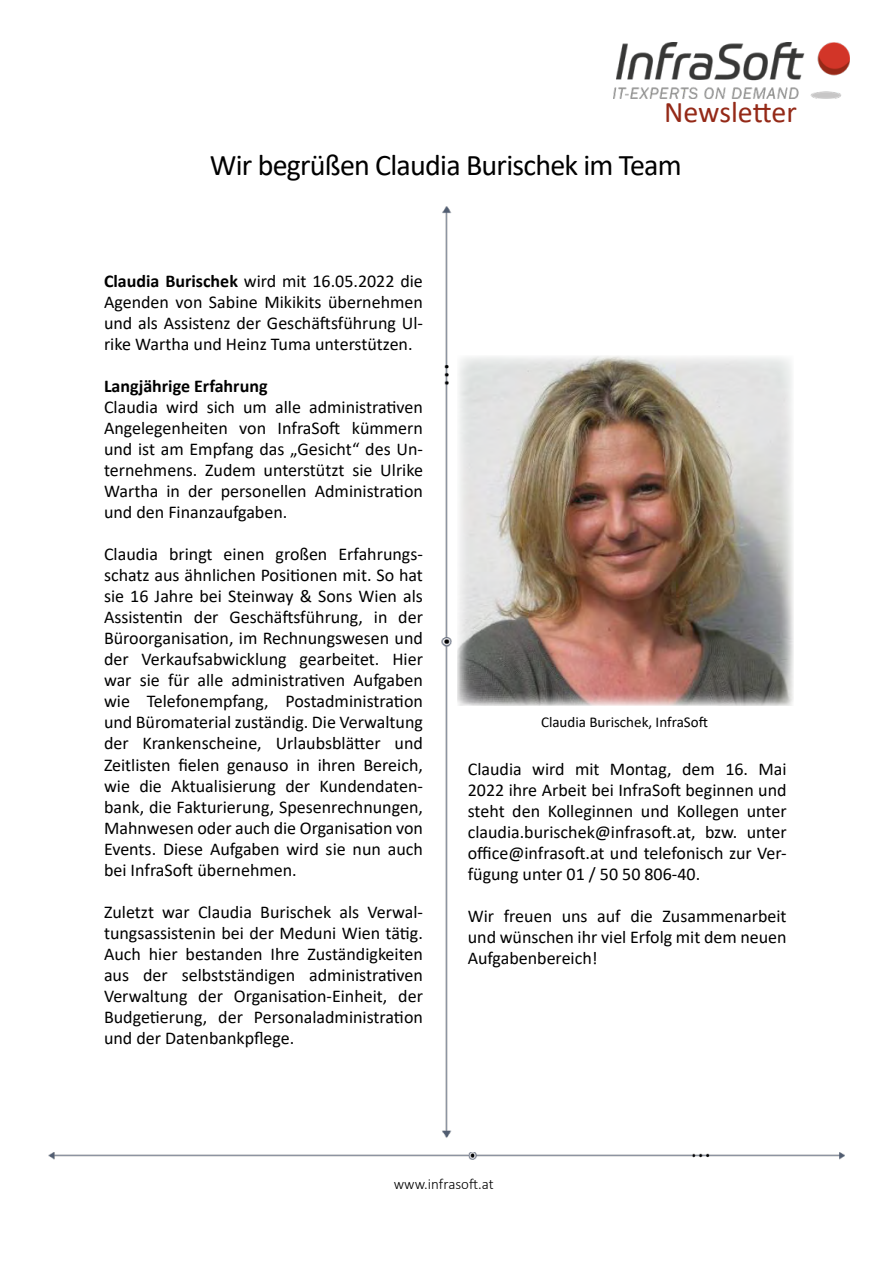
<style>
.page{position:relative;width:893px;height:1263px;background:#fff}
.page>*{position:absolute;margin:0;border:0;box-sizing:border-box;transform-origin:0 0}
.t1{font:30px "Calibri";letter-spacing:-.025em;color:#000}
.t2{font:30px "Calibri";color:#942917}
.t3{font:18px/21px "Calibri";color:#000;text-align:justify}
.t4{font:700 18px "Calibri";color:#000}
.t5{font:15px "Calibri";color:#000}
.t6{font:300 15px "Calibri";color:#000}
.s1{font-weight:700}
</style>
<div class="page">
<img style="left:49px;top:1152px;width:795px;height:8px">
<img style="left:441px;top:206px;width:10px;height:932px">
<img style="left:457px;top:356px;width:337px;height:350px">
<img style="left:614px;top:43px;width:235px;height:55px">
<h1 class="t2" style="left:664px;top:91px;width:134px">Newsletter</h1>
<h1 class="t1" style="left:210px;top:145px;width:473px">Wir begrüßen Claudia Burischek im Team</h1>
<p class="t3" style="left:104px;top:270px;width:320px"><span class="s1">Claudia Burischek</span> wird mit 16.05.2022 die Agenden von Sabine Mikikits übernehmen und als Assistenz der Geschäftsführung Ul&shy;rike Wartha und Heinz Tuma unterstützen.</p>
<p class="t4" style="left:104px;top:374px;width:165px">Langjährige Erfahrung</p>
<p class="t3" style="left:104px;top:396px;width:320px">Claudia wird sich um alle administrativen Angelegenheiten von InfraSoft kümmern und ist am Empfang das „Gesicht“ des Un&shy;ternehmens. Zudem unterstützt sie Ulrike Wartha in der personellen Administration und den Finanzaufgaben.</p>
<p class="t3" style="left:104px;top:543px;width:320px">Claudia bringt einen großen Erfahrungs&shy;schatz aus ähnlichen Positionen mit. So hat sie 16 Jahre bei Steinway &amp; Sons Wien als Assistentin der Geschäftsführung, in der Büroorganisation, im Rechnungswesen und der Verkaufsabwicklung gearbeitet. Hier war sie für alle administrativen Aufgaben wie Telefonempfang, Postadministration und Büromaterial zuständig. Die Verwaltung der Krankenscheine, Urlaubsblätter und Zeitlisten fielen genauso in ihren Bereich, wie die Aktualisierung der Kundendaten&shy;bank, die Fakturierung, Spesenrechnungen, Mahnwesen oder auch die Organisation von Events. Diese Aufgaben wird sie nun auch bei InfraSoft übernehmen.</p>
<p class="t3" style="left:104px;top:900px;width:320px">Zuletzt war Claudia Burischek als Verwal&shy;tungsassistenin bei der Meduni Wien tätig.<br>Auch hier bestanden Ihre Zuständigkeiten aus der selbstständigen administrativen Verwaltung der Organisation-Einheit, der Budgetierung, der Personaladministration und der Datenbankpflege.</p>
<p class="t5" style="left:541px;top:712px;width:168px">Claudia Burischek, InfraSoft</p>
<p class="t3" style="left:468px;top:758px;width:320px">Claudia wird mit Montag, dem 16. Mai 2022 ihre Arbeit bei InfraSoft beginnen und steht den Kolleginnen und Kollegen unter claudia.burischek@infrasoft.at, bzw. unter office@infrasoft.at und telefonisch zur Ver&shy;fügung unter 01 / 50 50 806-40.</p>
<p class="t3" style="left:468px;top:905px;width:320px">Wir freuen uns auf die Zusammenarbeit und wünschen ihr viel Erfolg mit dem neuen Aufgabenbereich!</p>
<p class="t6" style="left:394px;top:1174px;width:101px">www.infrasoft.at</p>
</div>
